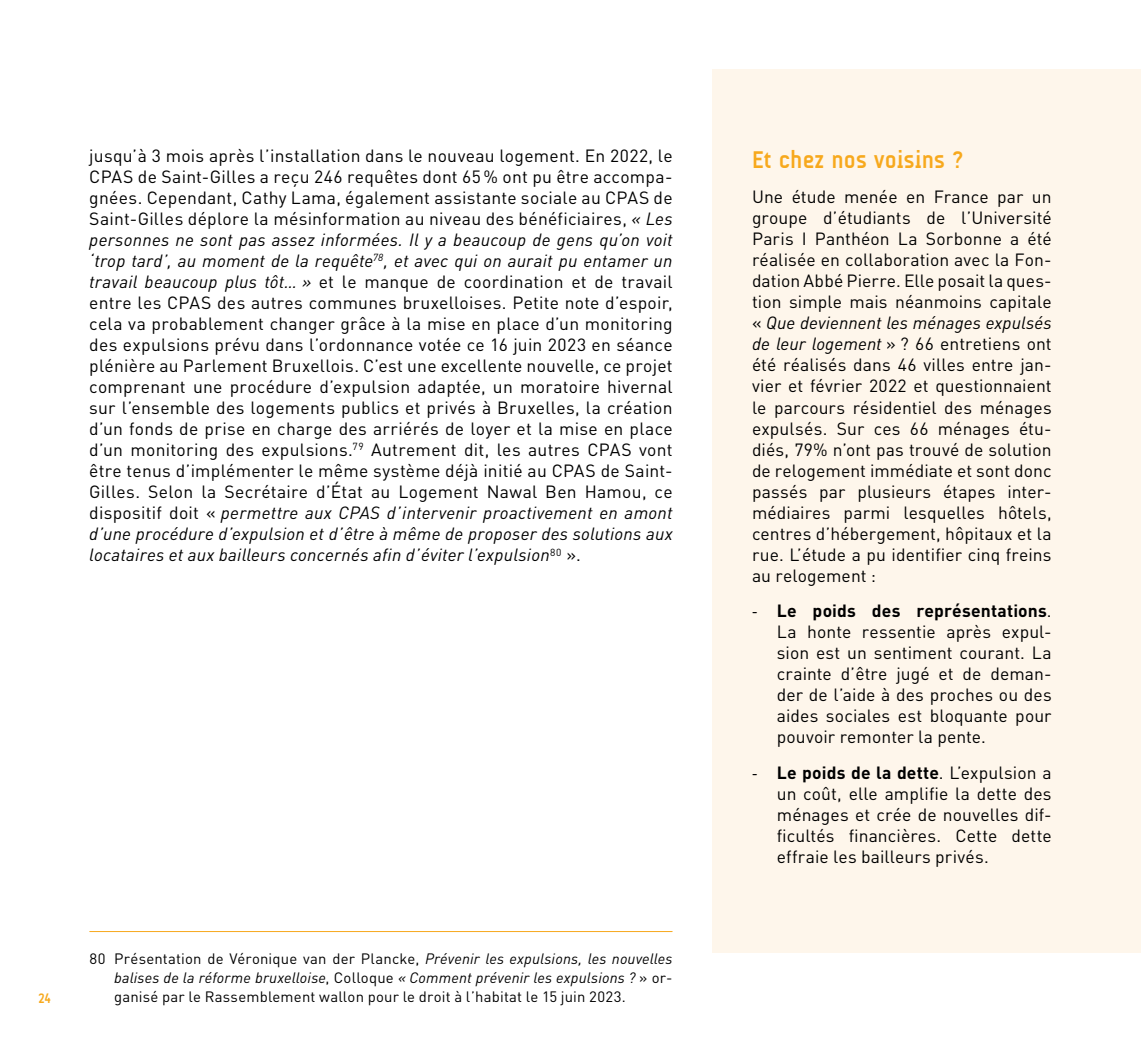
<style>
.page{position:relative;width:1141px;height:1042px;background:#fff}
.page>*{position:absolute;margin:0;border:0;box-sizing:border-box;transform-origin:0 0}
.t1{font:700 24.5px "A Udimat";letter-spacing:.01em;color:#f7a91d}
.t2{font:17.5px/21px "DIN Pro";letter-spacing:.01em;color:#000;text-align:justify}
.t3{font:14.88px/19.2px "DIN Pro";letter-spacing:.015em;color:#000;text-align:justify}
.t4{font:700 14px "A Udimat";color:#f7a91d}
.s1{font-style:italic}
.s2{font-family:"Calibri"}
.s3{font-weight:700}
</style>
<div class="page">
<div style="left:712px;top:69px;width:429px;height:883px;background:#fef6eb"></div>
<hr style="left:90px;top:931px;width:582px;height:1px;background:#f7a91d">
<p class="t4" style="left:38px;top:990px;width:14px">24</p>
<p class="t2" style="left:89px;top:144px;width:585px">jusqu’à 3 mois après l’installation dans le nouveau logement. En 2022, le CPAS de Saint-Gilles a reçu 246 requêtes dont 65 % ont pu être accompa&shy;gnées. Cependant, Cathy Lama, également assistante sociale au CPAS de Saint-Gilles déplore la mésinformation au niveau des bénéficiaires, <span class="s1">« Les personnes ne sont pas assez informées. Il y a beaucoup de gens qu’on voit ‘trop tard’, au moment de la requête</span><sup>78</sup><span class="s1">, et avec qui on aurait pu entamer un travail beaucoup plus tôt… »</span> et le manque de coordination et de travail entre les CPAS des autres communes bruxelloises. Petite note d’espoir, cela va probablement changer grâce à la mise en place d’un monitoring des expulsions prévu dans l’ordonnance votée ce 16 juin 2023 en séance plénière au Parlement Bruxellois. C’est une excellente nouvelle, ce projet comprenant une procédure d’expulsion adaptée, un moratoire hivernal sur l’ensemble des logements publics et privés à Bruxelles, la création d’un fonds de prise en charge des arriérés de loyer et la mise en place d’un monitoring des expulsions.<sup>79</sup> Autrement dit, les autres CPAS vont être tenus d’implémenter le même système déjà initié au CPAS de Saint-Gilles. Selon la Secrétaire d’État au Logement Nawal Ben Hamou, ce dispositif doit « <span class="s1">permettre aux CPAS d’intervenir proactivement en amont d’une procédure d’expulsion et d’être à même de proposer des solutions aux locataires et aux bailleurs concernés afin d’éviter l’expulsion</span><sup>80</sup> ».</p>
<h1 class="t1" style="left:752px;top:145px;width:213px">Et chez nos voisins ?</h1>
<p class="t2" style="left:752px;top:185px;width:301px">Une étude menée en France par un groupe d’étudiants de l’Université Paris I Panthéon La Sorbonne a été réalisée en collaboration avec la Fon&shy;dation Abbé Pierre. Elle posait la ques&shy;tion simple mais néanmoins capitale « <span class="s1">Que deviennent les ménages expulsés de leur logement</span> » ? 66 entretiens ont été réalisés dans 46 villes entre jan&shy;vier et février 2022 et questionnaient le parcours résidentiel des ménages expulsés. Sur ces 66 ménages étu&shy;diés, 79% n’ont pas trouvé de solution de relogement immédiate et sont donc passés par plusieurs étapes inter&shy;médiaires parmi lesquelles hôtels, centres d’hébergement, hôpitaux et la rue. L’étude a pu identifier cinq freins au relogement :</p>
<p class="t2" style="left:777px;top:599px;width:276px;text-indent:-25px"><span class="s2">-</span> <span class="s3">Le poids des représentations</span>.<br>La honte ressentie après expul&shy;sion est un sentiment courant. La crainte d’être jugé et de deman&shy;der de l’aide à des proches ou des aides sociales est bloquante pour pouvoir remonter la pente.</p>
<p class="t2" style="left:777px;top:761px;width:276px;text-indent:-25px"><span class="s2">-</span> <span class="s3">Le poids de la dette</span>. L’expulsion a un coût, elle amplifie la dette des ménages et crée de nouvelles dif&shy;ficultés financières. Cette dette effraie les bailleurs privés.</p>
<p class="t3" style="left:114px;top:947px;width:560px;text-indent:-25px">80 Présentation de Véronique van der Plancke, <span class="s1">Prévenir les expulsions, les nouvelles balises de la réforme bruxelloise</span>, Colloque <span class="s1">« Comment prévenir les expulsions ?</span> » or&shy;ganisé par le Rassemblement wallon pour le droit à l’habitat le 15 juin 2023.</p>
</div>
